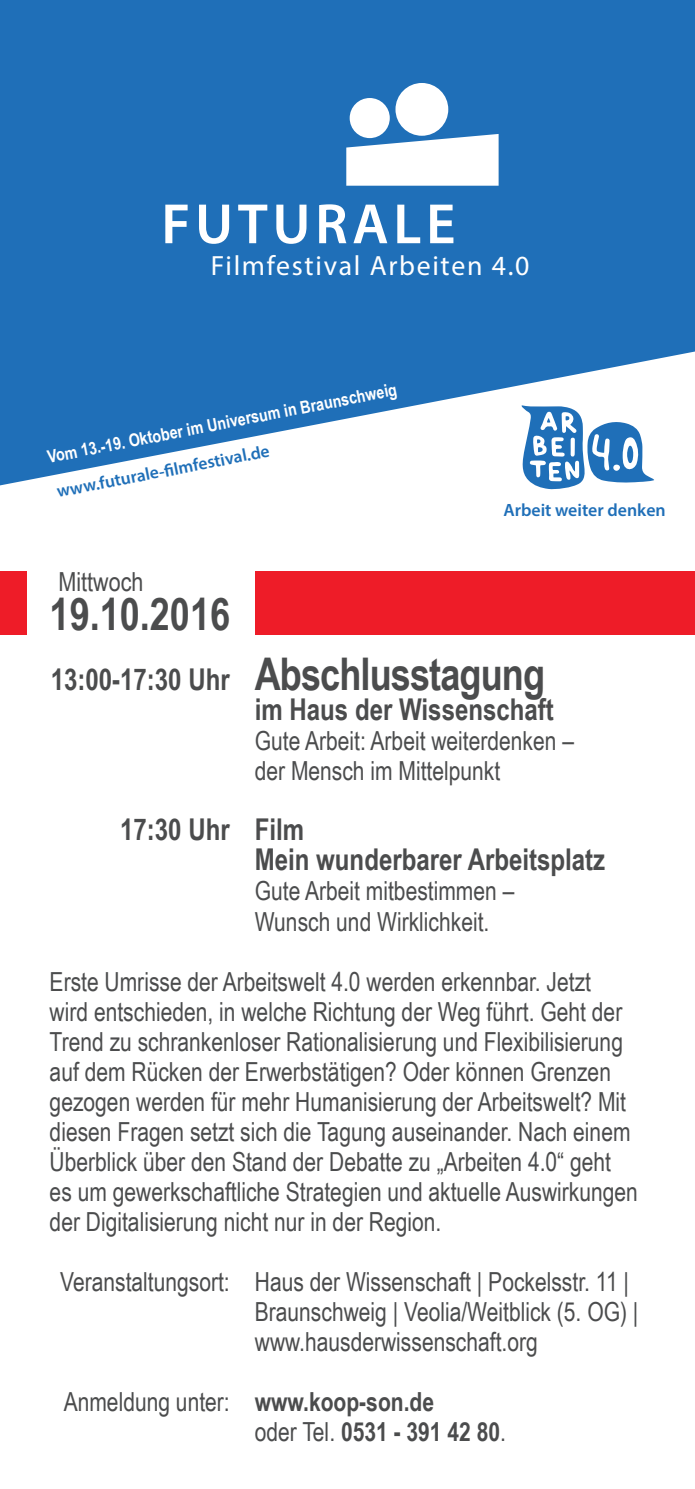
<style>
.page{position:relative;width:695px;height:1489px;background:#fff}
.page>*{position:absolute;margin:0;border:0;box-sizing:border-box;transform-origin:0 0}
.t1{font:600 57.25px "Myriad Pro";letter-spacing:.08em;color:#fff}
.t2{font:700 45px/60px "Arial Narrow";letter-spacing:-.02em;color:#4b4c4d}
.t3{font:700 30px/30px "Arial Narrow";color:#4b4c4d}
.t4{font:27.75px "Myriad Pro";letter-spacing:.06em;color:#fff}
.t5{font:26.25px/30px "Arial Narrow";color:#4b4c4d}
.t6{font:700 26.25px/30px "Arial Narrow";color:#4b4c4d}
.t7{font:600 17.75px "Myriad Pro";color:#1f6fb8}
.t8{font:700 17.5px "Arial Narrow";color:#fff}
.t9{font:600 17.5px "Myriad Pro";color:#1f6fb8}
.s1{font-size:30px}
.s2{font-weight:400}
</style>
<div class="page">
<svg style="left:0;top:0;width:694px;height:485px;background:#387fc0"></svg>
<svg style="left:520px;top:405px;width:134px;height:85px"></svg>
<div style="left:0;top:571px;width:26px;height:63px;background:#ee1c28"></div>
<div style="left:255px;top:571px;width:439px;height:63px;background:#ee1c28"></div>
<div style="left:349px;top:98px;width:40px;height:40px;background:#fff;border-radius:50%"></div>
<div style="left:395px;top:83px;width:53px;height:53px;background:#fff;border-radius:50%"></div>
<svg style="left:346px;top:134px;width:152px;height:52px"></svg>
<h1 class="t1" style="left:161px;top:187px;width:296px">FUTURALE</h1>
<p class="t4" style="left:211px;top:249px;width:320px">Filmfestival Arbeiten 4.0</p>
<p class="t8" style="left:45px;top:444px;width:357px;rotate:-11deg">Vom 13.-19. Oktober im Universum in Braunschweig</p>
<p class="t9" style="left:55px;top:481px;width:218px;rotate:-11deg">www.futurale-fi lmfestival.de</p>
<p class="t5" style="left:58px;top:566px;width:86px">Mittwoch</p>
<p class="t7" style="left:503px;top:499px;width:164px">Arbeit weiter denken</p>
<h2 class="t2" style="left:50px;top:582px;width:497px">19.10.2016<br><span class="s1">13:00-17:30 Uhr</span> Abschlusstagung</h2>
<p class="t3" style="left:255px;top:693px;width:300px">im Haus der Wissenschaft</p>
<p class="t5" style="left:255px;top:725px;width:321px">Gute Arbeit: Arbeit weiterdenken – der Mensch im Mittelpunkt</p>
<p class="t3" style="left:255px;top:813px;width:352px;text-indent:-134px">17:30 Uhr Film<br>Mein wunderbarer Arbeitsplatz</p>
<p class="t5" style="left:255px;top:875px;width:261px">Gute Arbeit mitbestimmen –<br>Wunsch und Wirklichkeit.</p>
<p class="t5" style="left:50px;top:965px;width:589px">Erste Umrisse der Arbeitswelt 4.0 werden erkennbar. Jetzt<br>wird entschieden, in welche Richtung der Weg führt. Geht der Trend zu schrankenloser Rationalisierung und Flexibilisierung auf dem Rücken der Erwerbstätigen? Oder können Grenzen gezogen werden für mehr Humanisierung der Arbeitswelt? Mit diesen Fragen setzt sich die Tagung auseinander. Nach einem Überblick über den Stand der Debatte zu „Arbeiten 4.0“ geht es um gewerkschaftliche Strategien und aktuelle Auswirkungen der Digitalisierung nicht nur in der Region.</p>
<p class="t5" style="left:255px;top:1265px;width:385px;text-indent:-195px">Veranstaltungsort: Haus der Wissenschaft | Pockelsstr. 11 |<br>Braunschweig | Veolia/Weitblick (5. OG) | www.hausderwissenschaft.org</p>
<p class="t6" style="left:255px;top:1385px;width:252px;text-indent:-191px"><span class="s2">Anmeldung unter:</span> www.koop-son.de<br><span class="s2">oder Tel.</span> 0531 - 391 42 80<span class="s2">.</span></p>
</div>
